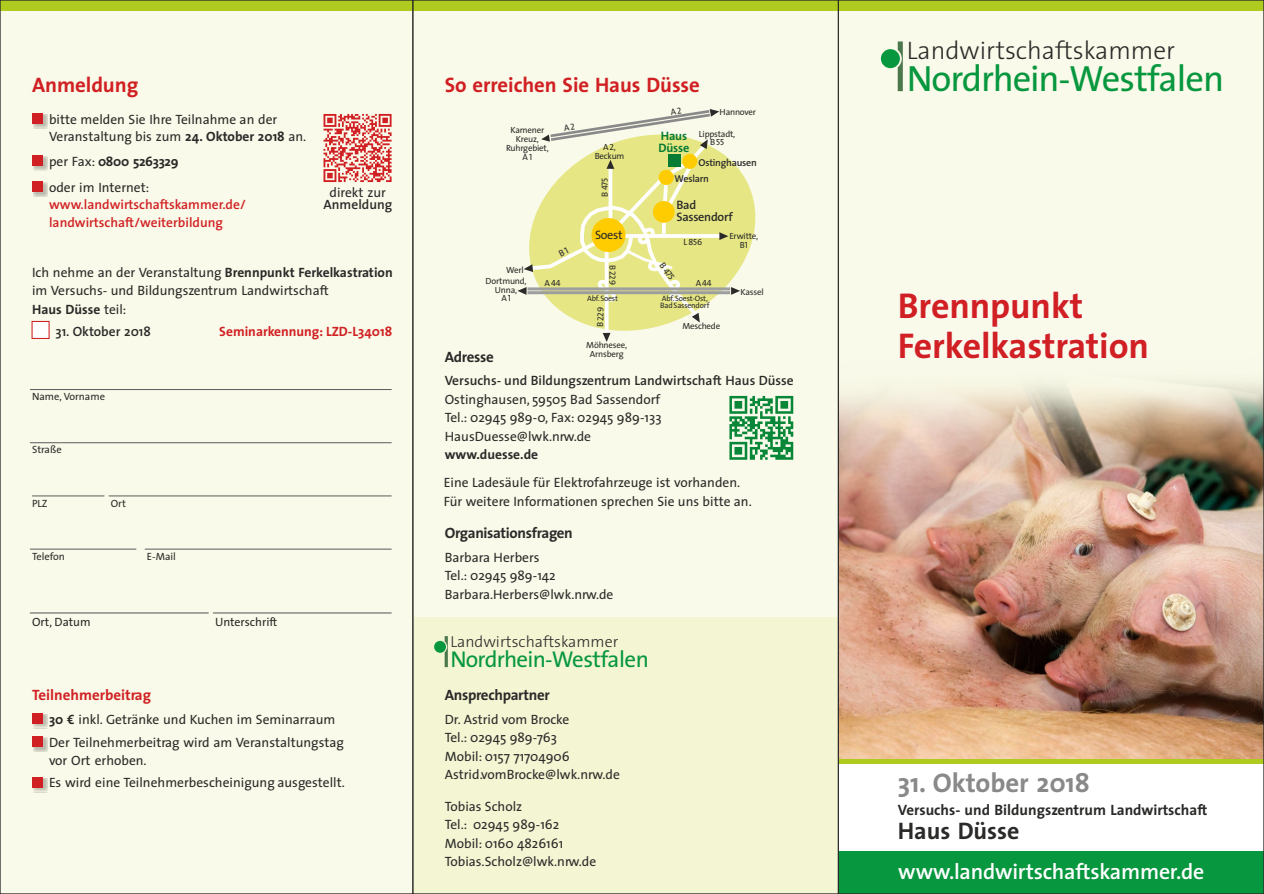
<style>
.page{position:relative;width:1264px;height:894px;background:#fff}
.page>*{position:absolute;margin:0;border:0;box-sizing:border-box;transform-origin:0 0}
.t1{font:36.6px "The Sans";letter-spacing:-.035em;color:#07973e}
.t2{font:700 36px/39.8px "The Sans";letter-spacing:-.005em;color:#d12023}
.t3{font:700 27px "The Sans";letter-spacing:-.005em;color:#898989}
.t4{font:300 25.35px "The Sans";color:#2b2a29}
.t5{font:700 24px "The Sans";letter-spacing:-.005em;color:#2b2a29}
.t6{font:22.95px "The Sans";letter-spacing:-.035em;color:#07973e}
.t7{font:600 21.9px "The Sans";letter-spacing:-.01em;color:#fefefe}
.t8{font:700 21px "The Sans";letter-spacing:-.005em;color:#d12023}
.t9{font:300 15.9px "The Sans";color:#2b2a29}
.t10{font:700 15px "The Sans";color:#2b2a29}
.t11{font:700 15px "The Sans";letter-spacing:-.02em;color:#2b2a29}
.t12{font:700 15px "The Sans";color:#d12023}
.t13{font:13.5px/18.5px "The Sans";color:#2b2a29}
.t14{font:600 13.5px "The Sans";color:#2b2a29}
.t15{font:600 13.5px/17.5px "The Sans";color:#d12023}
.t16{font:700 13.5px "The Sans";color:#d12023}
.t17{font:700 13.5px "The Sans";letter-spacing:-.02em;color:#2b2a29}
.t18{font:700 13.5px "The Sans";color:#2b2a29}
.t19{font:600 12.3px/12px "The Sans";letter-spacing:-.02em;color:#2b2a29}
.t20{font:700 12.3px/12px "The Sans";letter-spacing:-.01em;color:#087b34}
.t21{font:12.3px "The Sans";letter-spacing:-.02em;color:#2b2a29}
.t22{font:12px "The Sans";color:#2b2a29}
.t23{font:10.5px "The Sans";color:#2b2a29}
.t24{font:600 10.05px "The Sans";letter-spacing:-.02em;color:#2b2a29}
.t25{font:8.85px/9.3px "The Sans";letter-spacing:-.02em;color:#2b2a29;text-align:center}
.t26{font:8.85px "The Sans Caps";letter-spacing:-.02em;color:#2b2a29}
.t27{font:7.8px/7.6px "The Sans";letter-spacing:-.02em;color:#2b2a29}
.s1{font-weight:700}
.s2{font-weight:400}
.s3{font-family:"The Sans Caps"}
.s4{font-family:"The Sans"}
</style>
<div class="page">
<div style="left:0;top:0;width:838px;height:893px;background:#f9fae9"></div>
<div style="left:413px;top:617px;width:425px;height:276px;background:#f4f5d3"></div>
<div style="left:838px;top:0;width:425px;height:757px;background:#f9fae9"></div>
<div style="left:0;top:0;width:1263px;height:11px;background:#b0cb1f"></div>
<img style="left:840px;top:357px;width:421px;height:402px">
<svg style="left:897px;top:41px;width:5px;height:50px"></svg>
<div style="left:880px;top:49px;width:19px;height:19px;background:#07973e;border-radius:50%"></div>
<div style="left:838px;top:851px;width:425px;height:42px;background:#07973e"></div>
<svg style="left:31px;top:320px;width:19px;height:19px"></svg>
<hr style="left:30px;top:389px;width:361px;height:1px;background:#5b5b5b">
<hr style="left:32px;top:495px;width:72px;height:1px;background:#5b5b5b">
<hr style="left:30px;top:442px;width:361px;height:1px;background:#5b5b5b">
<hr style="left:30px;top:548px;width:106px;height:1px;background:#5b5b5b">
<hr style="left:30px;top:612px;width:179px;height:1px;background:#5b5b5b">
<hr style="left:109px;top:495px;width:282px;height:1px;background:#5b5b5b">
<hr style="left:145px;top:548px;width:246px;height:1px;background:#5b5b5b">
<hr style="left:213px;top:612px;width:178px;height:1px;background:#5b5b5b">
<div style="left:33px;top:156px;width:15px;height:15px;background:#5b5b5b;opacity:.39"></div>
<div style="left:32px;top:155px;width:11px;height:11px;background:#d12023"></div>
<div style="left:33px;top:713px;width:15px;height:15px;background:#5b5b5b;opacity:.39"></div>
<div style="left:32px;top:712px;width:11px;height:11px;background:#d12023"></div>
<div style="left:33px;top:777px;width:15px;height:15px;background:#5b5b5b;opacity:.39"></div>
<div style="left:32px;top:776px;width:11px;height:11px;background:#d12023"></div>
<div style="left:33px;top:114px;width:15px;height:14px;background:#5b5b5b;opacity:.39"></div>
<div style="left:32px;top:113px;width:11px;height:10px;background:#d12023"></div>
<div style="left:33px;top:182px;width:15px;height:14px;background:#5b5b5b;opacity:.39"></div>
<div style="left:32px;top:181px;width:11px;height:10px;background:#d12023"></div>
<div style="left:33px;top:737px;width:15px;height:14px;background:#5b5b5b;opacity:.39"></div>
<div style="left:32px;top:736px;width:11px;height:10px;background:#d12023"></div>
<svg style="left:899px;top:291px;width:247px;height:67px"></svg>
<hr style="left:838px;top:759px;width:425px;height:4px;background:#b0cb1f">
<svg style="left:729px;top:396px;width:64px;height:63px"></svg>
<svg style="left:580px;top:171px;width:176px;height:163px"></svg>
<svg style="left:604px;top:322px;width:4px;height:11px"></svg>
<svg style="left:602px;top:333px;width:8px;height:9px"></svg>
<svg style="left:444px;top:636px;width:4px;height:31px"></svg>
<div style="left:434px;top:640px;width:12px;height:12px;background:#07973e;border-radius:50%"></div>
<svg style="left:323px;top:114px;width:68px;height:68px"></svg>
<svg style="left:517px;top:109px;width:223px;height:213px"></svg>
<h3 class="t8" style="left:32px;top:77px;width:108px">Anmeldung</h3>
<p class="t13" style="left:49px;top:112px;width:259px;line-height:17.5px">bitte melden Sie Ihre Teilnahme an der<br>Veranstaltung bis zum <span class="s1">24. Oktober 2018</span> an.</p>
<p class="t13" style="left:49px;top:180px;width:102px">oder im Internet:</p>
<p class="t15" style="left:49px;top:198px;width:198px">www.landwirtschaftskammer.de/ landwirtschaft/weiterbildung</p>
<p class="t17" style="left:49px;top:157px;width:131px"><span class="s2">per Fax:</span> 0800 5263329</p>
<p class="t13" style="left:329px;top:185px;width:58px">direkt zur</p>
<p class="t14" style="left:323px;top:200px;width:70px">Anmeldung</p>
<p class="t13" style="left:32px;top:265px;width:362px">Ich nehme an der Veranstaltung <span class="s1">Brennpunkt Ferkelkastration </span>im Versuchs- und Bildungszentrum Landwirtschaft<br><span class="s1">Haus Düsse</span> teil:</p>
<p class="t14" style="left:55px;top:327px;width:97px">31. Oktober 2018</p>
<p class="t16" style="left:219px;top:327px;width:174px">Seminarkennung: LZD-L34018</p>
<p class="t23" style="left:32px;top:393px;width:74px">Name, Vorname</p>
<p class="t23" style="left:32px;top:446px;width:31px">Straße</p>
<p class="t23" style="left:32px;top:499px;width:17px">PLZ</p>
<p class="t23" style="left:111px;top:499px;width:17px">Ort</p>
<p class="t23" style="left:32px;top:552px;width:34px">Telefon</p>
<p class="t23" style="left:147px;top:552px;width:30px">E-Mail</p>
<p class="t22" style="left:32px;top:617px;width:60px">Ort, Datum</p>
<p class="t22" style="left:215px;top:617px;width:64px">Unterschrift</p>
<p class="t12" style="left:32px;top:689px;width:120px">Teilnehmerbeitrag</p>
<p class="t13" style="left:49px;top:711px;width:288px"><span class="s1">30 €</span> inkl. Getränke und Kuchen im Seminarraum</p>
<p class="t13" style="left:49px;top:735px;width:296px">Der Teilnehmerbeitrag wird am Veranstaltungstag vor Ort erhoben.</p>
<p class="t13" style="left:49px;top:775px;width:297px">Es wird eine Teilnehmerbescheinigung ausgestellt.</p>
<h3 class="t8" style="left:444px;top:77px;width:256px">So erreichen Sie Haus Düsse</h3>
<p class="t25" style="left:719px;top:108px;width:38px">Hannover</p>
<p class="t25" style="left:506px;top:126px;width:44px">Kamener<br>Kreuz,<br>Ruhrgebiet,<br>A<span class="s3">1</span></p>
<p class="t25" style="left:594px;top:144px;width:31px;line-height:8.7px">A <span class="s3">2</span>,<br>Beckum</p>
<p class="t26" style="left:601px;top:196px;width:20px;rotate:-90deg">B 475</p>
<p class="t21" style="left:595px;top:230px;width:29px">Soest</p>
<p class="t25" style="left:698px;top:130px;width:38px">Lippstadt,</p>
<p class="t26" style="left:710px;top:139px;width:16px"><span class="s4">B</span> 55</p>
<p class="t24" style="left:674px;top:175px;width:36px">Weslarn</p>
<p class="t19" style="left:676px;top:201px;width:58px">Bad<br>Sassendorf</p>
<p class="t20" style="left:658px;top:131px;width:33px">Haus<br>Düsse</p>
<p class="t24" style="left:698px;top:159px;width:60px">Ostinghausen</p>
<p class="t26" style="left:683px;top:239px;width:20px">L 856</p>
<p class="t25" style="left:729px;top:233px;width:30px">Erwitte,</p>
<p class="t26" style="left:739px;top:242px;width:10px">B1</p>
<p class="t25" style="left:506px;top:266px;width:19px">Werl</p>
<p class="t25" style="left:485px;top:279px;width:43px;line-height:8.1px">Dortmund,<br>Unna,<br>A <span class="s3">1</span></p>
<p class="t11" style="left:444px;top:351px;width:50px">Adresse</p>
<p class="t26" style="left:664px;top:262px;width:20px;rotate:55deg">B 475</p>
<p class="t26" style="left:615px;top:264px;width:22px;rotate:89deg">B 229</p>
<p class="t26" style="left:544px;top:280px;width:17px">A 44</p>
<p class="t26" style="left:695px;top:280px;width:17px">A 44</p>
<p class="t27" style="left:587px;top:296px;width:32px">Abf.Soest</p>
<p class="t27" style="left:660px;top:295px;width:51px">Abf.Soest-Ost,<br>Bad Sassendorf</p>
<p class="t26" style="left:597px;top:327px;width:22px;rotate:-89deg">B 229</p>
<p class="t25" style="left:682px;top:322px;width:39px">Meschede</p>
<p class="t25" style="left:586px;top:342px;width:42px;line-height:8.7px">Möhnesee,<br>Arnsberg</p>
<p class="t25" style="left:740px;top:288px;width:25px">Kassel</p>
<p class="t14" style="left:444px;top:376px;width:350px">Versuchs- und Bildungszentrum Landwirtschaft Haus Düsse</p>
<p class="t13" style="left:444px;top:392px;width:218px;text-align:justify">Ostinghausen, 59505 Bad Sassendorf Tel.: 02945 989-0, Fax: 02945 989-133<br>HausDuesse@lwk.nrw.de</p>
<p class="t18" style="left:444px;top:449px;width:95px">www.duesse.de</p>
<p class="t13" style="left:443px;top:475px;width:309px">Eine Ladesäule für Elektrofahrzeuge ist vorhanden.<br>Für weitere Informationen sprechen Sie uns bitte an.</p>
<p class="t11" style="left:444px;top:528px;width:130px">Organisationsfragen</p>
<p class="t13" style="left:444px;top:550px;width:170px">Barbara Herbers<br>Tel.: 02945 989-142<br>Barbara.Herbers@lwk.nrw.de</p>
<p class="t9" style="left:450px;top:636px;width:169px">Landwirtschaftskammer</p>
<h3 class="t6" style="left:450px;top:651px;width:200px">Nordrhein-Westfalen</h3>
<p class="t11" style="left:444px;top:689px;width:106px">Ansprechpartner</p>
<p class="t13" style="left:444px;top:711px;width:177px">Dr. Astrid vom Brocke<br>Tel.: 02945 989-763<br>Mobil: 0157 71704906<br>Astrid.vomBrocke@lwk.nrw.de</p>
<p class="t13" style="left:444px;top:799px;width:153px">Tobias Scholz<br>Tel.: 02945 989-162<br>Mobil: 0160 4826161<br>Tobias.Scholz@lwk.nrw.de</p>
<h3 class="t4" style="left:906px;top:41px;width:270px">Landwirtschaftskammer</h3>
<h1 class="t1" style="left:906px;top:66px;width:319px">Nordrhein-Westfalen</h1>
<h2 class="t2" style="left:897px;top:291px;width:252px">Brennpunkt<br>Ferkelkastration</h2>
<h3 class="t3" style="left:897px;top:773px;width:193px">31. Oktober 2018</h3>
<p class="t10" style="left:897px;top:804px;width:311px">Versuchs- und Bildungszentrum Landwirtschaft</p>
<h3 class="t5" style="left:897px;top:822px;width:123px">Haus Düsse</h3>
<h3 class="t7" style="left:898px;top:863px;width:307px">www.landwirtschaftskammer.de</h3>
</div>
